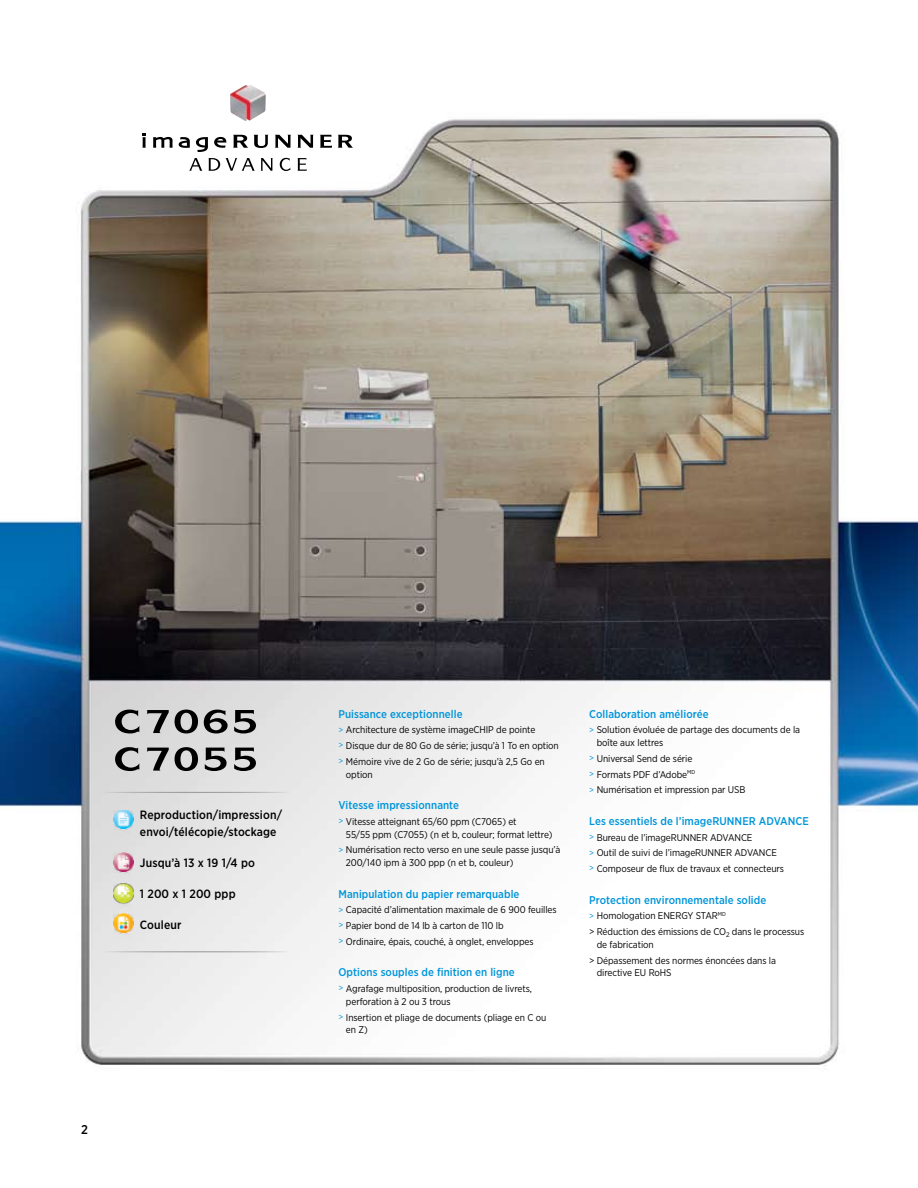
<style>
.page{position:relative;width:918px;height:1188px;background:#fff}
.page>*{position:absolute;margin:0;border:0;box-sizing:border-box;transform-origin:0 0}
.t1{font:500 12.75px "Gotham Narrow";color:#000}
.t2{font:500 12px/16.5px "Gotham Narrow";letter-spacing:.01em;color:#000}
.t3{font:500 11.25px "Gotham Narrow";letter-spacing:.005em;color:#0095da}
.t4{font:9.75px/15.8px "Gotham Narrow";letter-spacing:-.01em;color:#000}
.s1{font-size:9px;color:#0095da}
</style>
<div class="page">
<img style="left:0;top:119px;width:918px;height:947px">
<hr style="left:101px;top:951px;width:188px;height:1px;background:#9c9ea1">
<hr style="left:101px;top:792px;width:188px;height:1px;background:#9c9ea1">
<svg style="left:115px;top:747px;width:24px;height:24px"></svg>
<svg style="left:147px;top:748px;width:22px;height:23px"></svg>
<svg style="left:175px;top:747px;width:23px;height:24px"></svg>
<svg style="left:205px;top:748px;width:22px;height:23px"></svg>
<svg style="left:234px;top:748px;width:22px;height:23px"></svg>
<svg style="left:115px;top:710px;width:24px;height:23px"></svg>
<svg style="left:147px;top:710px;width:22px;height:23px"></svg>
<svg style="left:175px;top:710px;width:23px;height:23px"></svg>
<svg style="left:204px;top:710px;width:24px;height:23px"></svg>
<svg style="left:234px;top:710px;width:22px;height:23px"></svg>
<img style="left:114px;top:810px;width:19px;height:26px">
<img style="left:114px;top:883px;width:19px;height:27px">
<img style="left:114px;top:914px;width:19px;height:26px">
<img style="left:114px;top:853px;width:19px;height:26px">
<img style="left:230px;top:85px;width:36px;height:36px">
<svg style="left:142px;top:134px;width:4px;height:14px"></svg>
<svg style="left:153px;top:137px;width:20px;height:11px"></svg>
<svg style="left:179px;top:137px;width:11px;height:11px"></svg>
<svg style="left:196px;top:137px;width:12px;height:15px"></svg>
<svg style="left:214px;top:137px;width:12px;height:11px"></svg>
<svg style="left:233px;top:135px;width:36px;height:13px"></svg>
<svg style="left:275px;top:135px;width:16px;height:13px"></svg>
<svg style="left:297px;top:135px;width:17px;height:13px"></svg>
<svg style="left:320px;top:135px;width:12px;height:13px"></svg>
<svg style="left:338px;top:135px;width:15px;height:13px"></svg>
<svg style="left:189px;top:158px;width:66px;height:13px"></svg>
<svg style="left:261px;top:158px;width:12px;height:13px"></svg>
<svg style="left:280px;top:158px;width:10px;height:13px"></svg>
<svg style="left:297px;top:158px;width:10px;height:13px"></svg>
<p class="t2" style="left:140px;top:807px;width:144px">Reproduction/impression/ envoi/télécopie/stockage</p>
<p class="t2" style="left:140px;top:854px;width:117px">Jusqu’à 13 x 19 1/4 po</p>
<p class="t2" style="left:140px;top:885px;width:97px">1 200 x 1 200 ppp</p>
<p class="t2" style="left:140px;top:916px;width:43px">Couleur</p>
<h1 class="t1" style="left:81px;top:1121px;width:8px">2</h1>
<p class="t3" style="left:338px;top:707px;width:126px">Puissance exceptionnelle</p>
<p class="t4" style="left:338px;top:722px;width:222px"><span class="s1">&gt;</span> Architecture de système imageCHIP de pointe<br><span class="s1">&gt;</span> Disque dur de 80 Go de série; jusqu’à 1 To en option <span class="s1">&gt;</span> Mémoire vive de 2 Go de série; jusqu’à 2,5 Go en</p>
<p class="t4" style="left:346px;top:766px;width:28px">option</p>
<p class="t3" style="left:338px;top:798px;width:122px">Vitesse impressionnante</p>
<p class="t4" style="left:346px;top:815px;width:208px;line-height:12.8px;text-indent:-7px"><span class="s1">&gt;</span> Vitesse atteignant 65/60 ppm (C7065) et<br>55/55 ppm (C7055) (n et b, couleur; format lettre)</p>
<p class="t4" style="left:346px;top:843px;width:216px;line-height:12.8px;text-indent:-7px"><span class="s1">&gt;</span> Numérisation recto verso en une seule passe jusqu’à<br>200/140 ipm à 300 ppp (n et b, couleur)</p>
<p class="t3" style="left:338px;top:887px;width:183px">Manipulation du papier remarquable</p>
<p class="t4" style="left:338px;top:902px;width:220px"><span class="s1">&gt;</span> Capacité d’alimentation maximale de 6 900 feuilles <span class="s1">&gt;</span> Papier bond de 14 lb à carton de 110 lb<br><span class="s1">&gt;</span> Ordinaire, épais, couché, à onglet, enveloppes</p>
<p class="t3" style="left:338px;top:965px;width:178px">Options souples de finition en ligne</p>
<p class="t4" style="left:346px;top:982px;width:188px;line-height:12.8px;text-indent:-7px"><span class="s1">&gt;</span> Agrafage multiposition, production de livrets, perforation à 2 ou 3 trous</p>
<p class="t4" style="left:346px;top:1011px;width:202px;line-height:12.8px;text-indent:-7px"><span class="s1">&gt;</span> Insertion et pliage de documents (pliage en C ou en Z)</p>
<p class="t3" style="left:589px;top:707px;width:121px">Collaboration améliorée</p>
<p class="t4" style="left:597px;top:723px;width:205px;line-height:12.8px;text-indent:-7px"><span class="s1">&gt;</span> Solution évoluée de partage des documents de la boîte aux lettres</p>
<p class="t4" style="left:589px;top:750px;width:158px"><span class="s1">&gt;</span> Universal Send de série<br><span class="s1">&gt;</span> Formats PDF d’Adobe<sup>MD<br></sup><span class="s1">&gt;</span> Numérisation et impression par USB</p>
<p class="t3" style="left:589px;top:814px;width:221px">Les essentiels de l’imageRUNNER ADVANCE</p>
<p class="t4" style="left:589px;top:829px;width:196px"><span class="s1">&gt;</span> Bureau de l’imageRUNNER ADVANCE<br><span class="s1">&gt;</span> Outil de suivi de l’imageRUNNER ADVANCE <span class="s1">&gt;</span> Composeur de flux de travaux et connecteurs</p>
<p class="t3" style="left:589px;top:893px;width:179px">Protection environnementale solide</p>
<p class="t4" style="left:589px;top:908px;width:217px"><span class="s1">&gt;</span> Homologation ENERGY STAR<sup>MD<br></sup>&gt; Réduction des émissions de CO<sub>2</sub> dans le processus</p>
<p class="t4" style="left:589px;top:936px;width:188px;text-indent:7px">de fabrication<br>&gt; Dépassement des normes énoncées dans la</p>
<p class="t4" style="left:597px;top:965px;width:76px">directive EU RoHS</p>
</div>
